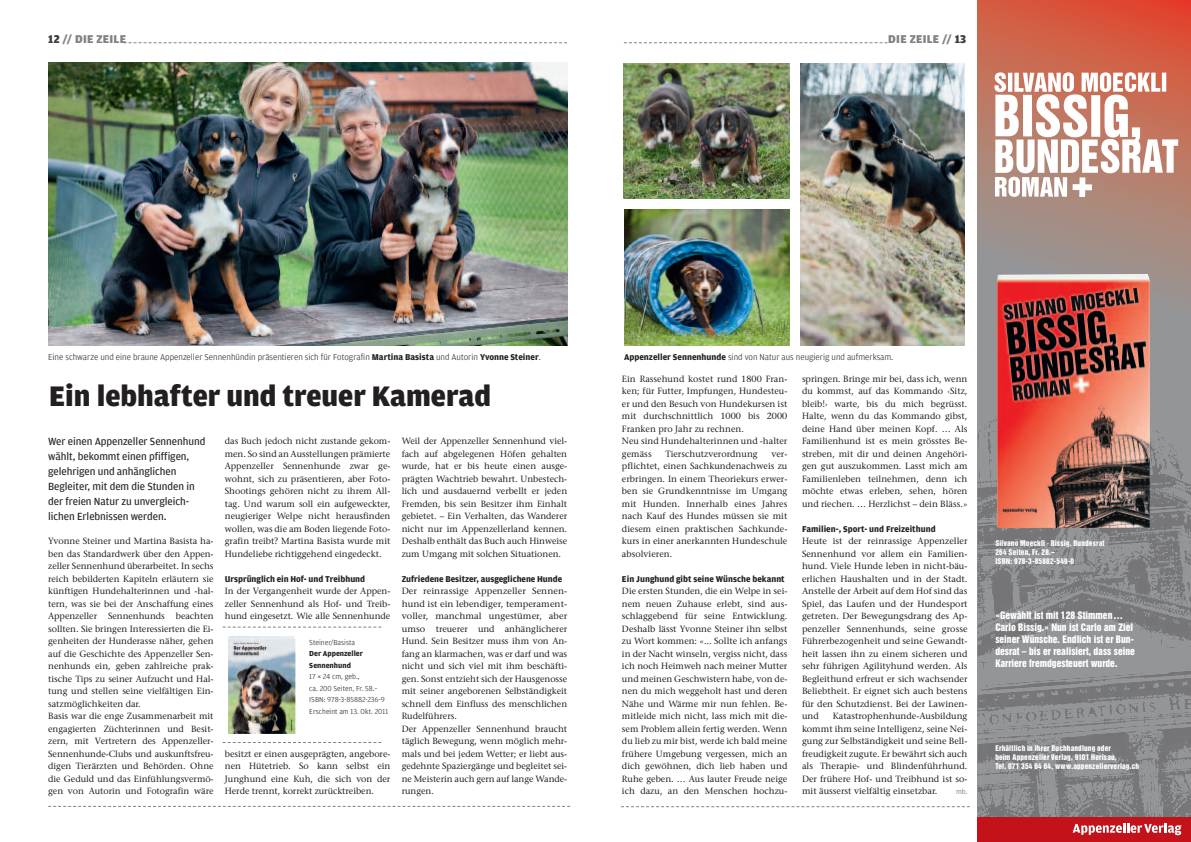
<style>
.page{position:relative;width:1191px;height:842px;background:#fff}
.page>*{position:absolute;margin:0;border:0;box-sizing:border-box;transform-origin:0 0}
.t1{font:900 30px "Amplitude";color:#231f20}
.t2{font:900 12px "Amplitude";letter-spacing:.02em;color:#808285}
.t3{font:11px/15px "Amplitude";letter-spacing:-.005em;color:#231f20}
.t4{font:9.5px/12px "Helvetica Inserat LT Std";color:#fff}
.t5{font:500 9px/12.5px "Stone Serif Std";letter-spacing:-.005em;color:#231f20;text-align:justify}
.t6{font:300 9px "Amplitude";color:#231f20}
.t7{font:700 9px "Amplitude";letter-spacing:-.005em;color:#231f20}
.t8{font:300 7.7px/11.6px "Amplitude";color:#231f20}
.t9{font:700 7.7px/11.6px "Amplitude";color:#231f20}
.t10{font:7.5px "Amplitude";color:#808285}
.t11{font:7.2px/9px "Helvetica Inserat LT Std";letter-spacing:.02em;color:#fff}
.s1{color:#3d3c3d}
.s2{font-weight:700}
</style>
<div class="page">
<svg style="left:977px;top:0;width:214px;height:238px;background:#c26e5a"></svg>
<img style="left:977px;top:238px;width:214px;height:579px">
<img style="left:997px;top:274px;width:152px;height:254px">
<svg style="left:994px;top:72px;width:184px;height:125px"></svg>
<div style="left:977px;top:817px;width:214px;height:25px;background:#c4121a"></div>
<svg style="left:1072px;top:823px;width:109px;height:12px"></svg>
<img style="left:48px;top:62px;width:519px;height:284px">
<img style="left:800px;top:64px;width:164px;height:282px">
<img style="left:624px;top:210px;width:165px;height:136px">
<img style="left:624px;top:64px;width:165px;height:134px">
<svg style="left:124px;top:43px;width:443px;height:1px"></svg>
<svg style="left:48px;top:806px;width:522px;height:1px"></svg>
<svg style="left:621px;top:806px;width:348px;height:1px"></svg>
<svg style="left:223px;top:627px;width:158px;height:1px"></svg>
<svg style="left:223px;top:742px;width:158px;height:1px"></svg>
<img style="left:228px;top:636px;width:67px;height:98px">
<svg style="left:624px;top:43px;width:263px;height:1px"></svg>
<h2 class="t2" style="left:48px;top:32px;width:79px"><span class="s1">12</span> // DIE ZEILE</h2>
<h2 class="t2" style="left:888px;top:32px;width:79px">DIE ZEILE // <span class="s1">13</span></h2>
<p class="t6" style="left:48px;top:352px;width:494px">Eine schwarze und eine braune Appenzeller Sennenhündin präsentieren sich für Fotografin <span class="s2">Martina Basista</span> und Autorin <span class="s2">Yvonne Steiner</span>.</p>
<p class="t6" style="left:624px;top:352px;width:271px"><span class="s2">Appenzeller Sennenhunde</span> sind von Natur aus neugierig und aufmerksam.</p>
<h1 class="t1" style="left:49px;top:379px;width:443px">Ein lebhafter und treuer Kamerad</h1>
<p class="t3" style="left:48px;top:433px;width:159px">Wer einen Appenzeller Sennenhund wählt, bekommt einen pfiffigen, gelehrigen und anhänglichen<br>Begleiter, mit dem die Stunden in der freien Natur zu unvergleich&shy;lichen Erlebnissen werden.</p>
<p class="t5" style="left:48px;top:535px;width:167px;text-align:left">Yvonne Steiner und Martina Basista ha&shy;ben das Standardwerk über den Appen&shy;zeller Sennenhund überarbeitet. In sechs reich bebilderten Kapiteln erläutern sie künftigen Hundehalterinnen und -hal&shy;tern, was sie bei der Anschaffung eines Appenzeller Sennenhunds beachten sollten. Sie bringen Interessierten die Ei&shy;genheiten der Hunderasse näher, gehen auf die Geschichte des Appenzeller Sen&shy;nenhunds ein, geben zahlreiche prak&shy;tische Tips zu seiner Aufzucht und Hal&shy;tung und stellen seine vielfältigen Ein&shy;satzmöglichkeiten dar.<br>Basis war die enge Zusammenarbeit mit engagierten Züchterinnen und Besit&shy;zern, mit Vertretern des Appenzeller-Sennenhunde-Clubs und auskunftsfreu&shy;digen Tierärzten und Behörden. Ohne die Geduld und das Einfühlungsvermö&shy;gen von Autorin und Fotografin wäre</p>
<p class="t5" style="left:225px;top:435px;width:167px">das Buch jedoch nicht zustande gekom&shy;men. So sind an Ausstellungen prämierte Appenzeller Sennenhunde zwar ge&shy;wohnt, sich zu präsentieren, aber Foto-Shootings gehören nicht zu ihrem All&shy;tag. Und warum soll ein aufgeweckter, neugieriger Welpe nicht herausfinden wollen, was die am Boden liegende Foto&shy;grafin treibt? Martina Basista wurde mit Hundeliebe richtiggehend eingedeckt.</p>
<p class="t7" style="left:225px;top:574px;width:142px">Ursprünglich ein Hof- und Treibhund</p>
<p class="t5" style="left:225px;top:585px;width:167px">In der Vergangenheit wurde der Appen&shy;zeller Sennenhund als Hof- und Treib&shy;hund eingesetzt. Wie alle Sennenhunde</p>
<p class="t8" style="left:309px;top:636px;width:47px">Steiner/Basista</p>
<p class="t9" style="left:309px;top:648px;width:55px">Der Appenzeller<br>Sennenhund</p>
<p class="t8" style="left:309px;top:671px;width:80px">17 × 24 cm, geb.,<br>ca. 200 Seiten, Fr. 58.–<br>ISBN: 978-3-85882-236-9<br>Erscheint am 13. Okt. 2011</p>
<p class="t5" style="left:225px;top:747px;width:167px">besitzt er einen ausgeprägten, angebore&shy;nen Hütetrieb. So kann selbst ein Junghund eine Kuh, die sich von der Herde trennt, korrekt zurücktreiben.</p>
<p class="t5" style="left:402px;top:435px;width:167px">Weil der Appenzeller Sennenhund viel&shy;fach auf abgelegenen Höfen gehalten wurde, hat er bis heute einen ausge&shy;prägten Wachtrieb bewahrt. Unbestech&shy;lich und ausdauernd verbellt er jeden Fremden, bis sein Besitzer ihm Einhalt gebietet. – Ein Verhalten, das Wanderer nicht nur im Appenzellerland kennen.<br>Deshalb enthält das Buch auch Hinweise zum Umgang mit solchen Situationen.</p>
<p class="t7" style="left:402px;top:574px;width:162px">Zufriedene Besitzer, ausgeglichene Hunde</p>
<p class="t5" style="left:402px;top:585px;width:167px;text-align:left">Der reinrassige Appenzeller Sennen&shy;hund ist ein lebendiger, temperament&shy;voller, manchmal ungestümer, aber umso treuerer und anhänglicherer Hund. Sein Besitzer muss ihm von An&shy;fang an klarmachen, was er darf und was nicht und sich viel mit ihm beschäfti&shy;gen. Sonst entzieht sich der Hausgenosse mit seiner angeborenen Selbständigkeit schnell dem Einfluss des menschlichen Rudelführers.<br>Der Appenzeller Sennenhund braucht täglich Bewegung, wenn möglich mehr&shy;mals und bei jedem Wetter; er liebt aus&shy;gedehnte Spaziergänge und begleitet sei&shy;ne Meisterin auch gern auf lange Wande&shy;rungen.</p>
<p class="t5" style="left:622px;top:372px;width:167px;text-align:left">Ein Rassehund kostet rund 1800 Fran&shy;ken; für Futter, Impfungen, Hundesteu&shy;er und den Besuch von Hundekursen ist mit durchschnittlich 1000 bis 2000<br>Franken pro Jahr zu rechnen.<br>Neu sind Hundehalterinnen und -halter gemäss</p>
<p class="t5" style="left:665px;top:447px;width:94px">Tierschutzverordnung</p>
<p class="t5" style="left:622px;top:447px;width:167px;text-indent:149px">ver&shy;pflichtet, einen Sachkundenachweis zu erbringen. In einem Theoriekurs erwer&shy;ben sie Grundkenntnisse im Umgang mit Hunden. Innerhalb eines Jahres nach Kauf des Hundes müssen sie mit diesem einen praktischen Sachkunde&shy;kurs in einer anerkannten Hundeschule absolvieren.</p>
<p class="t7" style="left:622px;top:574px;width:164px">Ein Junghund gibt seine Wünsche bekannt</p>
<p class="t5" style="left:622px;top:585px;width:167px">Die ersten Stunden, die ein Welpe in sei&shy;nem neuen Zuhause erlebt, sind aus&shy;schlaggebend für seine Entwicklung.<br>Deshalb lässt Yvonne Steiner ihn selbst zu Wort kommen: «... Sollte ich anfangs in der Nacht winseln, vergiss nicht, dass ich noch Heimweh nach meiner Mutter und meinen Geschwistern habe, von de&shy;nen du mich weggeholt hast und deren Nähe und Wärme mir nun fehlen. Be&shy;mitleide mich nicht, lass mich mit die&shy;sem Problem allein fertig werden. Wenn du lieb zu mir bist, werde ich bald meine frühere Umgebung vergessen, mich an dich gewöhnen, dich lieb haben und Ruhe geben. … Aus lauter Freude neige ich dazu, an den Menschen hochzu-</p>
<p class="t5" style="left:802px;top:372px;width:167px">springen. Bringe mir bei, dass ich, wenn du kommst, auf das Kommando ‹Sitz, bleib!› warte, bis du mich begrüsst.<br>Halte, wenn du das Kommando gibst, deine Hand über meinen Kopf. … Als Familienhund ist es mein grösstes Be&shy;streben, mit dir und deinen Angehöri&shy;gen gut auszukommen. Lasst mich am Familienleben teilnehmen, denn ich möchte etwas erleben, sehen, hören und riechen. … Herzlichst – dein Bläss.»</p>
<p class="t7" style="left:802px;top:524px;width:135px">Familien-, Sport- und Freizeithund</p>
<p class="t5" style="left:802px;top:535px;width:167px">Heute ist der reinrassige Appenzeller Sennenhund vor allem ein Familien&shy;hund. Viele Hunde leben in nicht-bäu&shy;erlichen Haushalten und in der Stadt.<br>Anstelle der Arbeit auf dem Hof sind das Spiel, das Laufen und der Hundesport getreten. Der Bewegungsdrang des Ap&shy;penzeller Sennenhunds, seine grosse Führerbezogenheit und seine Gewandt&shy;heit lassen ihn zu einem sicheren und sehr führigen Agilityhund werden. Als Begleithund erfreut er sich wachsender Beliebtheit. Er eignet sich auch bestens für den Schutzdienst. Bei der Lawinen&shy;und</p>
<p class="t5" style="left:802px;top:710px;width:167px;text-indent:31px">Katastrophenhunde-Ausbildung kommt ihm seine Intelligenz, seine Nei&shy;gung zur Selbständigkeit und seine Bell&shy;freudigkeit zugute. Er bewährt sich auch als Therapie- und Blindenführhund.<br>Der frühere Hof- und Treibhund ist so&shy;mit äusserst vielfältig einsetzbar.</p>
<p class="t10" style="left:956px;top:788px;width:13px">mb.</p>
<p class="t11" style="left:995px;top:539px;width:111px">Silvano Moeckli · Bissig, Bundesrat<br>264 Seiten, Fr. 28.–<br>ISBN: 978-3-85882-549-0</p>
<p class="t4" style="left:995px;top:609px;width:141px">«Gewählt ist mit 128 Stimmen… Carlo Bissig.» Nun ist Carlo am Ziel seiner Wünsche. Endlich ist er Bun&shy;desrat – bis er realisiert, dass seine Karriere fremdgesteuert wurde.</p>
<p class="t11" style="left:995px;top:744px;width:145px">Erhältlich in Ihrer Buchhandlung oder<br>beim Appenzeller Verlag, 9101 Herisau,<br>Tel. 071 354 64 64, www.appenzellerverlag.ch</p>
</div>
